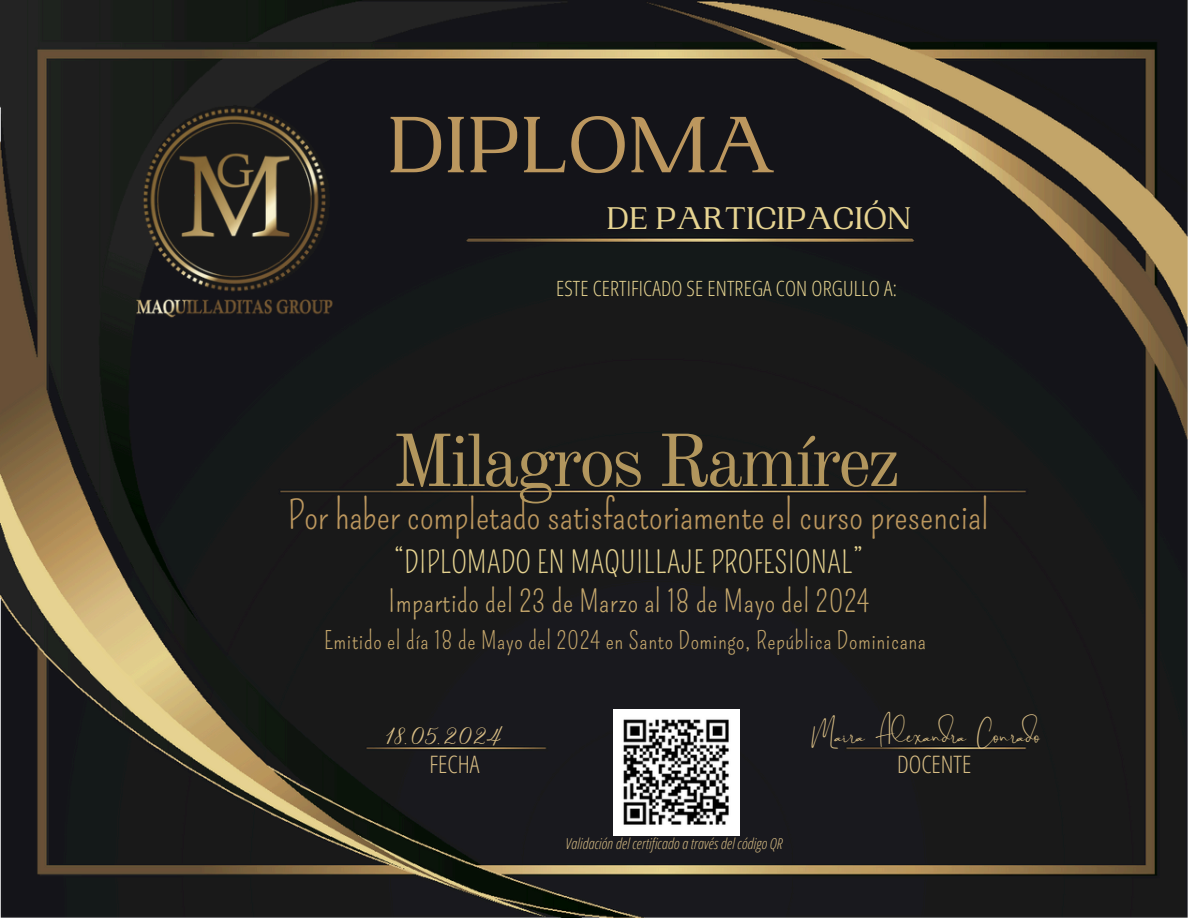
<style>
.page{position:relative;width:1188px;height:918px;background:#fff}
.page>*{position:absolute;margin:0;border:0;box-sizing:border-box;transform-origin:0 0}
.t1{font:500 84px "PP Woodland";color:#bc975e}
.t2{font:73.5px "Old Standard";letter-spacing:-.045em;color:#b2965d}
.t3{font:39px "Pompiere";color:#bc975e}
.t4{font:500 33px "PP Woodland";color:#e7d491}
.t5{font:30px/39.3px "Pompiere";letter-spacing:.015em;color:#c5a76c}
.t6{font:24.3px "Brilliant Signature 1";letter-spacing:.03em;color:#d9be85}
.t7{font:24px "Pompiere";letter-spacing:.025em;color:#c5a76c}
.t8{font:300 24px "Open Sans Condensed";color:#d9be85}
.t9{font:24px "Stoic";letter-spacing:.08em;color:#d9be85}
.t10{font:300 21px "Open Sans Condensed";letter-spacing:.005em;color:#e7d491}
.t11{font:italic 300 15px "Open Sans Condensed";letter-spacing:.005em;color:#d9be85}
.s1{color:#e7d491}
</style>
<div class="page">
<img style="left:0;top:0;width:1188px;height:918px">
<img style="left:100px;top:102px;width:270px;height:216px">
<img style="left:613px;top:709px;width:126px;height:126px">
<p class="t1" style="left:387px;top:97px;width:390px">DIPLOMA</p>
<p class="t4" style="left:607px;top:199px;width:306px">DE PARTICIPACIÓN</p>
<h4 class="t10" style="left:556px;top:273px;width:342px">ESTE CERTIFICADO SE ENTREGA CON ORGULLO A:</h4>
<h6 class="t2" style="left:392px;top:416px;width:510px">Milagros Ramírez</h6>
<p class="t3" style="left:288px;top:492px;width:702px">Por haber completado satisfactoriamente el curso presencial</p>
<h3 class="t5" style="left:388px;top:543px;width:483px"><span class="s1">“DIPLOMADO EN MAQUILLAJE PROFESIONAL”<br></span>Impartido del 23 de Marzo al 18 de Mayo del 2024</h3>
<p class="t7" style="left:324px;top:627px;width:603px">Emitido el día 18 de Mayo del 2024 en Santo Domingo, República Dominicana</p>
<h5 class="t9" style="left:384px;top:725px;width:119px">18.05.2024</h5>
<h6 class="t6" style="left:811px;top:723px;width:231px">Maira Alexandra Conrado</h6>
<p class="t8" style="left:429px;top:747px;width:52px">FECHA</p>
<h2 class="t8" style="left:897px;top:747px;width:76px">DOCENTE</h2>
<p class="t11" style="left:566px;top:833px;width:218px">Validación del certificado a través del código QR</p>
</div>
